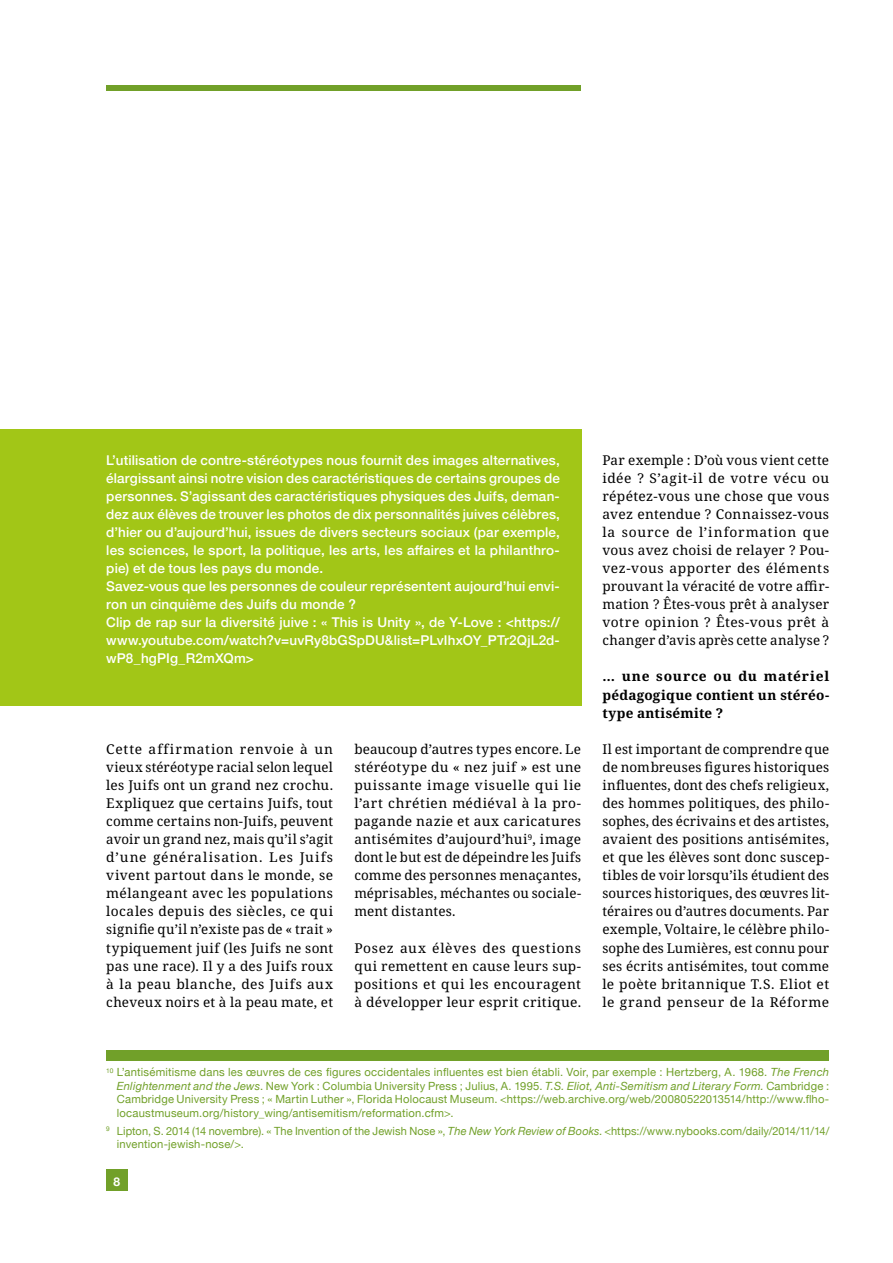
<style>
.page{position:relative;width:893px;height:1263px;background:#fff}
.page>*{position:absolute;margin:0;border:0;box-sizing:border-box;transform-origin:0 0}
.t1{font:13.5px/18px "Noto Serif";letter-spacing:.025em;color:#000;text-align:justify}
.t2{font:500 13.5px/18px "Helvetica Neue";letter-spacing:.01em;color:#fff}
.t3{font:700 13.5px/18px "Noto Serif";letter-spacing:.015em;color:#000;text-align:justify}
.t4{font:700 12px "Helvetica Neue";color:#fff}
.t5{font:11.25px/13.5px "Helvetica Neue";letter-spacing:.01em;color:#71a029;text-align:justify}
.s1{font-style:italic}
</style>
<div class="page">
<div style="left:106px;top:85px;width:475px;height:5px;background:#71a029"></div>
<div style="left:106px;top:1169px;width:22px;height:22px;background:#71a029"></div>
<div style="left:0;top:429px;width:581px;height:277px;background:#a2c617"></div>
<div style="left:106px;top:1050px;width:723px;height:10px;background:#71a029"></div>
<p class="t2" style="left:106px;top:450px;width:455px">L’utilisation de contre-stéréotypes nous fournit des images alternatives, élargissant ainsi notre vision des caractéristiques de certains groupes de personnes. S’agissant des caractéristiques physiques des Juifs, deman&shy;dez aux élèves de trouver les photos de dix personnalités juives célèbres, d’hier ou d’aujourd’hui, issues de divers secteurs sociaux (par exemple, les sciences, le sport, la politique, les arts, les affaires et la philanthro&shy;pie) et de tous les pays du monde.<br>Savez-vous que les personnes de couleur représentent aujourd’hui envi&shy;ron un cinquième des Juifs du monde ?<br>Clip de rap sur la diversité juive : « This is Unity », de Y-Love : &lt;https:// www.youtube.com/watch?v=uvRy8bGSpDU&amp;list=PLvIhxOY_PTr2QjL2d&shy;wP8_hgPIg_R2mXQm&gt;</p>
<p class="t1" style="left:106px;top:740px;width:228px">Cette affirmation renvoie à un vieux stéréotype racial selon lequel les Juifs ont un grand nez crochu.<br>Expliquez que certains Juifs, tout comme certains non-Juifs, peuvent avoir un grand nez, mais qu’il s’agit d’une généralisation. Les Juifs vivent partout dans le monde, se mélangeant avec les populations locales depuis des siècles, ce qui signifie qu’il n’existe pas de « trait » typiquement juif (les Juifs ne sont pas une race). Il y a des Juifs roux à la peau blanche, des Juifs aux cheveux noirs et à la peau mate, et</p>
<p class="t1" style="left:354px;top:740px;width:228px">beaucoup d’autres types encore. Le stéréotype du « nez juif » est une puissante image visuelle qui lie l’art chrétien médiéval à la pro&shy;pagande nazie et aux caricatures antisémites d’aujourd’hui<sup>9</sup>, image dont le but est de dépeindre les Juifs comme des personnes menaçantes, méprisables, méchantes ou sociale&shy;ment distantes.</p>
<p class="t1" style="left:354px;top:939px;width:228px">Posez aux élèves des questions qui remettent en cause leurs sup&shy;positions et qui les encouragent à développer leur esprit critique.</p>
<p class="t1" style="left:602px;top:451px;width:228px">Par exemple : D’où vous vient cette idée ? S’agit-il de votre vécu ou répétez-vous une chose que vous avez entendue ? Connaissez-vous la source de l’information que vous avez choisi de relayer ? Pou&shy;vez-vous apporter des éléments prouvant la véracité de votre affir&shy;mation ? Êtes-vous prêt à analyser votre opinion ? Êtes-vous prêt à changer d’avis après cette analyse ?</p>
<p class="t3" style="left:602px;top:668px;width:228px">… une source ou du matériel pédagogique contient un stéréo&shy;type antisémite ?</p>
<p class="t1" style="left:602px;top:740px;width:228px">Il est important de comprendre que de nombreuses figures historiques influentes, dont des chefs religieux, des hommes politiques, des philo&shy;sophes, des écrivains et des artistes, avaient des positions antisémites, et que les élèves sont donc suscep&shy;tibles de voir lorsqu’ils étudient des sources historiques, des œuvres lit&shy;téraires ou d’autres documents. Par exemple, Voltaire, le célèbre philo&shy;sophe des Lumières, est connu pour ses écrits antisémites, tout comme le poète britannique T.S. Eliot et le grand penseur de la Réforme</p>
<p class="t5" style="left:117px;top:1066px;width:714px;text-indent:-11px"><sup>10</sup> L’antisémitisme dans les œuvres de ces figures occidentales influentes est bien établi. Voir, par exemple : Hertzberg, A. 1968. <span class="s1">The French Enlightenment and the Jews</span>. New York : Columbia University Press ; Julius, A. 1995. <span class="s1">T.S. Eliot, Anti-Semitism and Literary Form.</span> Cambridge :<br>Cambridge University Press ; « Martin Luther », Florida Holocaust Museum. &lt;https://web.archive.org/web/20080522013514/http://www.flho&shy;locaustmuseum.org/history_wing/antisemitism/reformation.cfm&gt;.</p>
<p class="t5" style="left:117px;top:1124px;width:714px;text-indent:-11px"><sup>9</sup> Lipton, S. 2014 (14 novembre). « The Invention of the Jewish Nose », <span class="s1">The New York Review of Books</span>. &lt;https://www.nybooks.com/daily/2014/11/14/ invention-jewish-nose/&gt;.</p>
<p class="t4" style="left:114px;top:1172px;width:8px">8</p>
</div>
